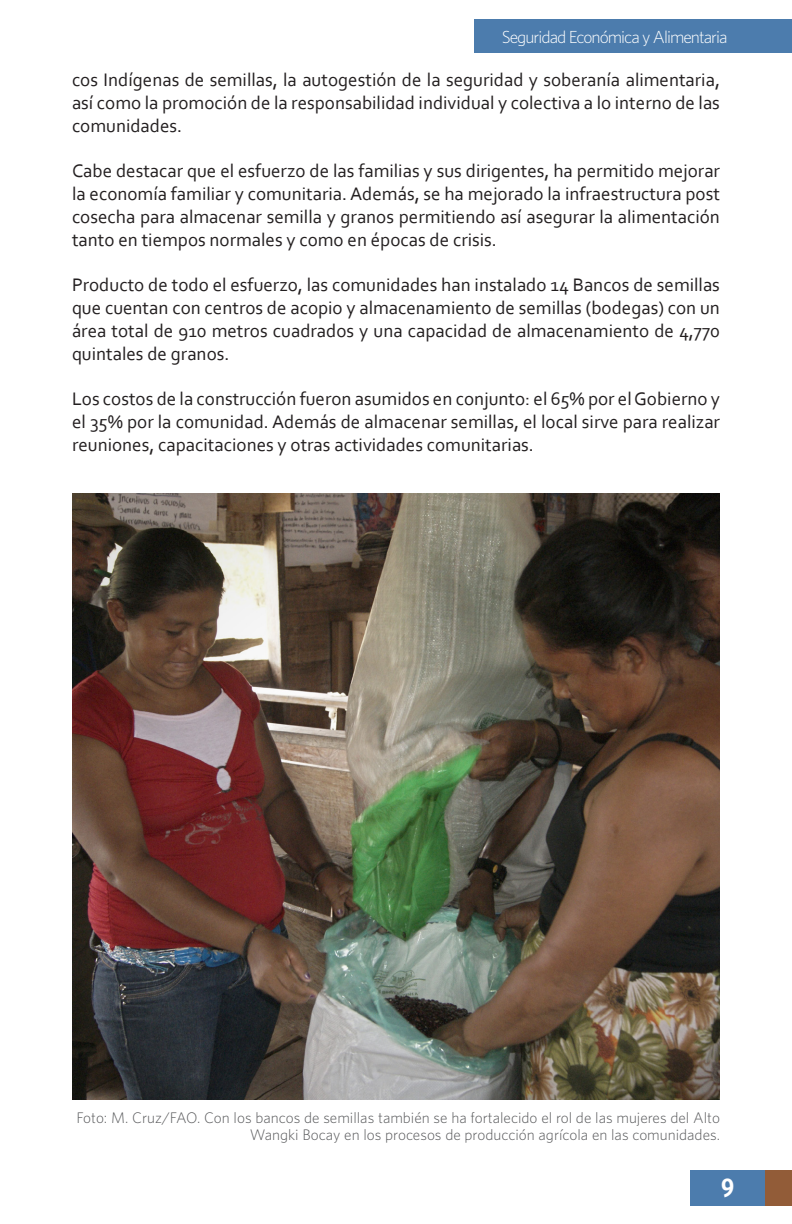
<style>
.page{position:relative;width:792px;height:1224px;background:#fff}
.page>*{position:absolute;margin:0;border:0;box-sizing:border-box;transform-origin:0 0}
.t1{font:700 condensed 24px "UNFPA";color:#fff}
.t2{font:19px/22.8px "Corbel";color:#231f20;text-align:justify}
.t3{font:300 16px "UNFPA";letter-spacing:-.06em;color:#fff}
.t4{font:300 14px/16.8px "UNFPA";color:#57585a;text-align:right}
</style>
<div class="page">
<div style="left:765px;top:1170px;width:27px;height:35px;background:#925c38"></div>
<div style="left:691px;top:1170px;width:74px;height:35px;background:#4c7cad"></div>
<div style="left:475px;top:20px;width:317px;height:33px;background:#4c7cad"></div>
<img style="left:72px;top:493px;width:648px;height:607px">
<p class="t3" style="left:502px;top:27px;width:227px">Seguridad Económica y Alimentaria</p>
<p class="t2" style="left:72px;top:68px;width:650px">cos Indígenas de semillas, la autogestión de la seguridad y soberanía alimentaria, así como la promoción de la responsabilidad individual y colectiva a lo interno de las comunidades.</p>
<p class="t2" style="left:72px;top:159px;width:650px">Cabe destacar que el esfuerzo de las familias y sus dirigentes, ha permitido mejorar la economía familiar y comunitaria. Además, se ha mejorado la infraestructura post cosecha para almacenar semilla y granos permitiendo así asegurar la alimentación tanto en tiempos normales y como en épocas de crisis.</p>
<p class="t2" style="left:72px;top:273px;width:650px">Producto de todo el esfuerzo, las comunidades han instalado 14 Bancos de semillas que cuentan con centros de acopio y almacenamiento de semillas (bodegas) con un área total de 910 metros cuadrados y una capacidad de almacenamiento de 4,770 quintales de granos.</p>
<p class="t2" style="left:72px;top:387px;width:650px">Los costos de la construcción fueron asumidos en conjunto: el 65% por el Gobierno y el 35% por la comunidad. Además de almacenar semillas, el local sirve para realizar reuniones, capacitaciones y otras actividades comunitarias.</p>
<p class="t4" style="left:77px;top:1109px;width:645px">Foto: M. Cruz/FAO. Con los bancos de semillas también se ha fortalecido el rol de las mujeres del Alto<br>Wangki Bocay en los procesos de producción agrícola en las comunidades.</p>
<p class="t1" style="left:722px;top:1172px;width:14px">9</p>
</div>
